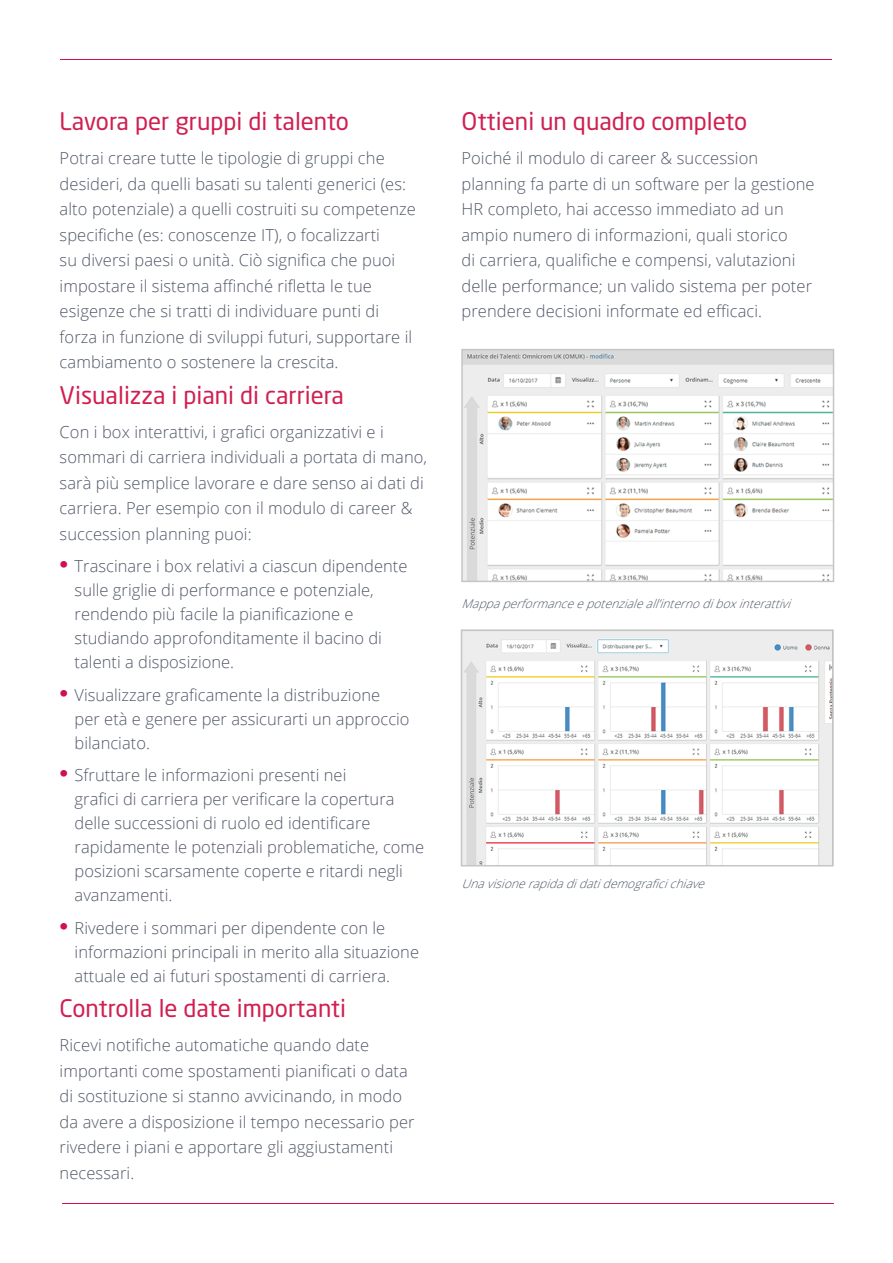
<style>
.page{position:relative;width:893px;height:1263px;background:#fff}
.page>*{position:absolute;margin:0;border:0;box-sizing:border-box;transform-origin:0 0}
.RED_H3{font:24px "Neo Sans Pro";color:#d01f51}
.BODY{font:300 16.5px/25.5px "Open Sans";letter-spacing:.005em;color:#505767}
.BODY-2{font:italic 300 12px "Open Sans";color:#505767}
.s1{font-family:"Neo Sans Pro";font-weight:400;font-size:21px;color:#d1104f}
</style>
<div class="page">
<hr style="left:60px;top:59px;width:771px;height:1px;background:#d1104f">
<hr style="left:62px;top:1203px;width:772px;height:1px;background:#d1104f">
<img style="left:464px;top:632px;width:367px;height:231px">
<div style="left:461px;top:629px;width:373px;height:237px;border:2px solid #c5c5c4"></div>
<img style="left:464px;top:352px;width:367px;height:227px">
<div style="left:461px;top:349px;width:373px;height:233px;border:2px solid #c5c5c4"></div>
<p class="RED_H3" style="left:60px;top:107px;width:291px">Lavora per gruppi di talento</p>
<p class="BODY" style="left:60px;top:145px;width:358px">Potrai creare tutte le tipologie di gruppi che desideri, da quelli basati su talenti generici (es: alto potenziale) a quelli costruiti su competenze specifiche (es: conoscenze IT), o focalizzarti<br>su diversi paesi o unità. Ciò significa che puoi impostare il sistema affinché rifletta le tue esigenze che si tratti di individuare punti di forza in funzione di sviluppi futuri, supportare il cambiamento o sostenere la crescita.</p>
<p class="RED_H3" style="left:60px;top:380px;width:286px">Visualizza i piani di carriera</p>
<p class="BODY" style="left:60px;top:419px;width:369px">Con i box interattivi, i grafici organizzativi e i sommari di carriera individuali a portata di mano, sarà più semplice lavorare e dare senso ai dati di carriera. Per esempio con il modulo di career &amp; succession planning puoi:</p>
<p class="BODY" style="left:75px;top:554px;width:334px;line-height:24px;text-indent:-15px"><span class="s1">•</span> Trascinare i box relativi a ciascun dipendente sulle griglie di performance e potenziale, rendendo più facile la pianificazione e studiando approfonditamente il bacino di talenti a disposizione.</p>
<p class="BODY" style="left:75px;top:682px;width:336px;line-height:24px;text-indent:-15px"><span class="s1">•</span> Visualizzare graficamente la distribuzione per età e genere per assicurarti un approccio bilanciato.</p>
<p class="BODY" style="left:75px;top:763px;width:351px;line-height:24px;text-indent:-15px"><span class="s1">•</span> Sfruttare le informazioni presenti nei<br>grafici di carriera per verificare la copertura delle successioni di ruolo ed identificare rapidamente le potenziali problematiche, come posizioni scarsamente coperte e ritardi negli avanzamenti.</p>
<p class="BODY" style="left:75px;top:915px;width:346px;line-height:24px;text-indent:-15px"><span class="s1">•</span> Rivedere i sommari per dipendente con le informazioni principali in merito alla situazione attuale ed ai futuri spostamenti di carriera.</p>
<p class="RED_H3" style="left:60px;top:994px;width:288px">Controlla le date importanti</p>
<p class="BODY" style="left:60px;top:1032px;width:356px">Ricevi notifiche automatiche quando date importanti come spostamenti pianificati o data di sostituzione si stanno avvicinando, in modo da avere a disposizione il tempo necessario per rivedere i piani e apportare gli aggiustamenti necessari.</p>
<p class="RED_H3" style="left:461px;top:107px;width:287px">Ottieni un quadro completo</p>
<p class="BODY" style="left:461px;top:145px;width:355px">Poiché il modulo di career &amp; succession planning fa parte di un software per la gestione HR completo, hai accesso immediato ad un ampio numero di informazioni, quali storico<br>di carriera, qualifiche e compensi, valutazioni delle performance; un valido sistema per poter prendere decisioni informate ed efficaci.</p>
<p class="BODY-2" style="left:461px;top:595px;width:336px">Mappaperformanceepotenzialeall’internodiboxinterattivi</p>
<p class="BODY-2" style="left:461px;top:875px;width:250px">Unavisionerapidadidatidemograficichiave</p>
</div>
